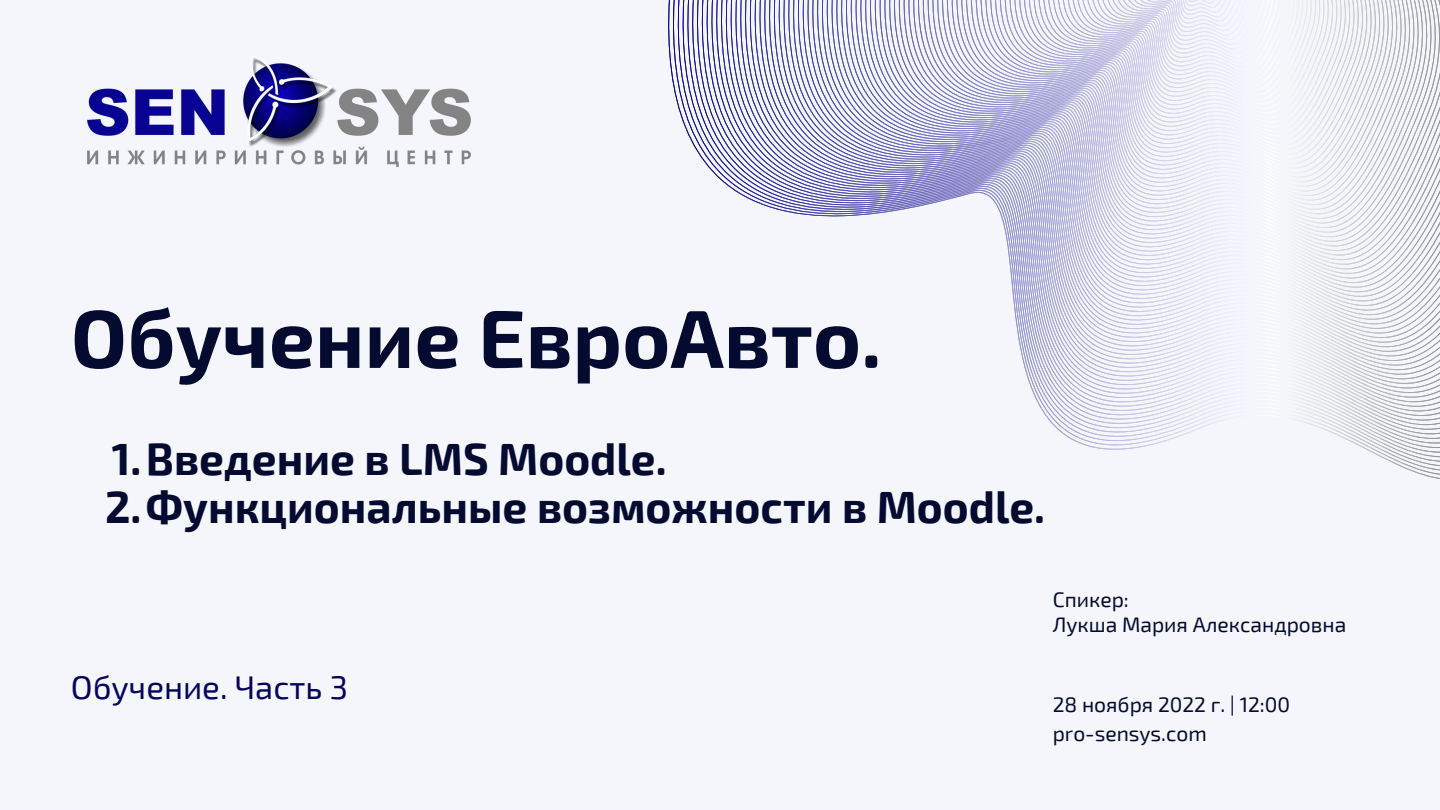
<style>
.page{position:relative;width:1440px;height:810px;background:#f4f6fc}
.page>*{position:absolute;margin:0;border:0;box-sizing:border-box;transform-origin:0 0}
.t1{font:700 82.1px "Exo 2";color:#050a30}
.t2{font:700 44.1px/48px "Exo 2";color:#050a30}
.t3{font:32.8px "Exo 2";color:#06045e}
.t4{font:21px/24.8px "Exo 2";color:#050a30}
</style>
<div class="page">
<svg style="left:668px;top:0;width:772px;height:479px"></svg>
<img style="left:88px;top:58px;width:382px;height:109px">
<h1 class="t1" style="left:71px;top:285px;width:812px">Обучение ЕвроАвто.</h1>
<h2 class="t2" style="left:105px;top:433px;width:941px">1.Введение в LMS Moodle.<br>2.Функциональные возможности в Moodle.</h2>
<h3 class="t3" style="left:71px;top:666px;width:279px">Обучение. Часть 3</h3>
<p class="t4" style="left:1053px;top:586px;width:295px">Спикер:<br>Лукша Мария Александровна</p>
<p class="t4" style="left:1053px;top:689px;width:239px;line-height:29.2px">28 ноября 2022 г. | 12:00 pro-sensys.com</p>
</div>
